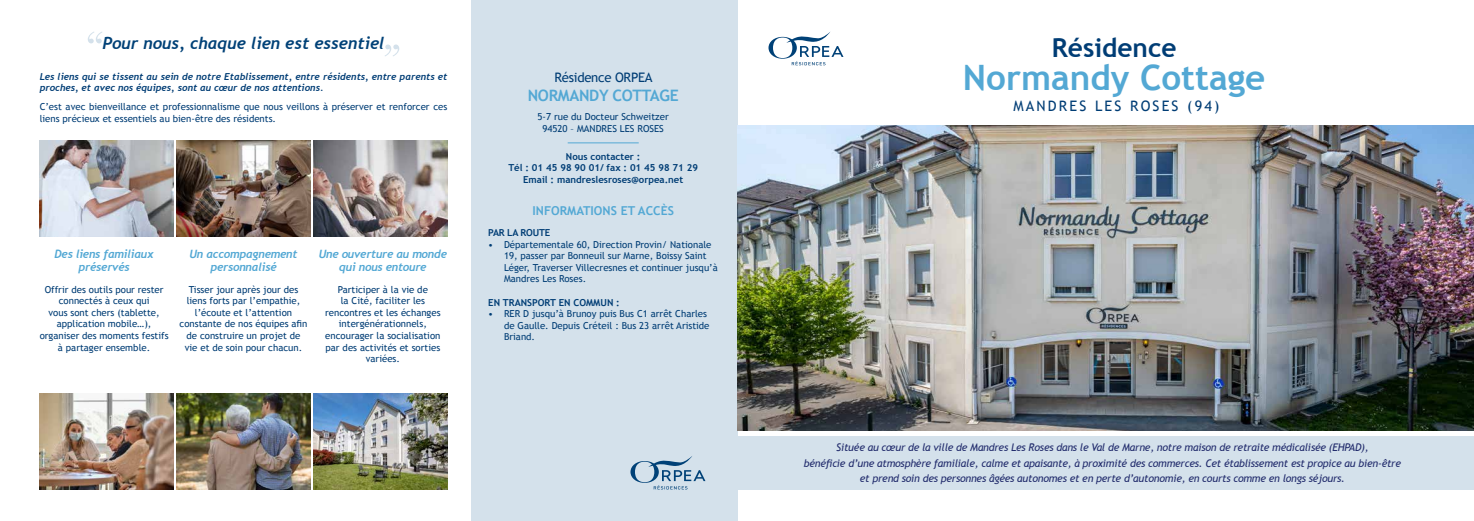
<style>
.page{position:relative;width:1474px;height:521px;background:#fff}
.page>*{position:absolute;margin:0;border:0;box-sizing:border-box;transform-origin:0 0}
.t1{font:700 35px "Trebuchet MS";color:#53a8d4}
.t2{font:700 26.25px "Trebuchet MS";color:#003d75}
.t3{font:italic 700 16.62px "Trebuchet";color:#004177}
.t4{font:700 15.75px "Trebuchet MS";letter-spacing:-.02em;color:#53a8d4}
.t5{font:14.44px "Trebuchet MS";letter-spacing:.15em;color:#003d75}
.t6{font:13.12px "Trebuchet MS";letter-spacing:-.02em;color:#003d75}
.t7{font:700 12.25px "Trebuchet MS";color:#53a8d4}
.t8{font:italic 700 11.46px/13.7px "Trebuchet";letter-spacing:-.02em;color:#53a8d4;text-align:center}
.t9{font:italic 10.5px/15.8px "Trebuchet MS";letter-spacing:-.02em;color:#212b6c;text-align:center}
.t10{font:9.62px/11.5px "Trebuchet MS";color:#003d75;text-align:center}
.t11{font:italic 700 9.62px/11.5px "Trebuchet";color:#003d75}
.t12{font:700 9.62px/11.5px "Trebuchet MS";color:#003d75;text-align:center}
.t13{font:700 9.62px "Trebuchet MS";letter-spacing:-.02em;color:#003d75}
</style>
<div class="page">
<div style="left:471px;top:0;width:266px;height:521px;background:#d4e1eb"></div>
<svg style="left:768px;top:32px;width:75px;height:33px"></svg>
<svg style="left:630px;top:456px;width:75px;height:33px"></svg>
<hr style="left:567px;top:142px;width:71px;height:1px;background:#53a8d4">
<img style="left:737px;top:125px;width:736px;height:306px">
<div style="left:737px;top:436px;width:736px;height:53px;background:#d4e1eb"></div>
<img style="left:40px;top:140px;width:133px;height:96px">
<img style="left:40px;top:393px;width:133px;height:96px">
<img style="left:177px;top:140px;width:133px;height:96px">
<img style="left:177px;top:393px;width:133px;height:96px">
<img style="left:314px;top:140px;width:133px;height:96px">
<img style="left:314px;top:393px;width:133px;height:96px">
<svg style="left:88px;top:32px;width:14px;height:11px"></svg>
<svg style="left:385px;top:45px;width:14px;height:11px"></svg>
<h3 class="t3" style="left:102px;top:33px;width:284px">Pour nous, chaque lien est essentiel</h3>
<p class="t11" style="left:40px;top:71px;width:409px">Les liens qui se tissent au sein de notre Etablissement, entre résidents, entre parents et proches, et avec nos équipes, sont au cœur de nos attentions.</p>
<p class="t10" style="left:40px;top:101px;width:409px;text-align:left">C’est avec bienveillance et professionnalisme que nous veillons à préserver et renforcer ces liens précieux et essentiels au bien-être des résidents.</p>
<p class="t8" style="left:55px;top:247px;width:101px">Des liens familiaux préservés</p>
<p class="t10" style="left:40px;top:284px;width:130px">Offrir des outils pour rester connectés à ceux qui<br>vous sont chers (tablette, application mobile…), organiser des moments festifs à partager ensemble.</p>
<p class="t8" style="left:190px;top:247px;width:109px">Un accompagnement personnalisé</p>
<p class="t10" style="left:180px;top:284px;width:129px">Tisser jour après jour des liens forts par l’empathie, l’écoute et l’attention constante de nos équipes afin de construire un projet de vie et de soin pour chacun.</p>
<p class="t8" style="left:319px;top:247px;width:130px">Une ouverture au monde qui nous entoure</p>
<p class="t10" style="left:325px;top:284px;width:117px">Participer à la vie de<br>la Cité, faciliter les rencontres et les échanges intergénérationnels, encourager la socialisation par des activités et sorties variées.</p>
<h3 class="t6" style="left:554px;top:70px;width:99px">Résidence ORPEA</h3>
<h3 class="t4" style="left:527px;top:86px;width:152px">NORMANDY COTTAGE</h3>
<p class="t10" style="left:537px;top:111px;width:133px">5-7 rue du Docteur Schweitzer<br>94520 – MANDRES LES ROSES</p>
<p class="t12" style="left:508px;top:151px;width:191px">Nous contacter :<br>Tél : 01 45 98 90 01/ fax : 01 45 98 71 29<br>Email : mandreslesroses@orpea.net</p>
<p class="t7" style="left:532px;top:203px;width:143px">INFORMATIONS ET ACCÈS</p>
<p class="t13" style="left:488px;top:227px;width:64px">PAR LA ROUTE</p>
<p class="t10" style="left:504px;top:239px;width:215px;text-align:left;text-indent:-16px">• Départementale 60, Direction Provin/ Nationale 19, passer par Bonneuil sur Marne, Boissy Saint Léger, Traverser Villecresnes et continuer jusqu’à Mandres Les Roses.</p>
<p class="t12" style="left:488px;top:296px;width:133px">EN TRANSPORT EN COMMUN :</p>
<p class="t10" style="left:504px;top:308px;width:207px;text-align:left;text-indent:-16px">• RER D jusqu’à Brunoy puis Bus C1 arrêt Charles de Gaulle. Depuis Créteil : Bus 23 arrêt Aristide<br>Briand.</p>
<h2 class="t2" style="left:1051px;top:31px;width:126px">Résidence</h2>
<h1 class="t1" style="left:963px;top:56px;width:304px">Normandy Cottage</h1>
<h3 class="t5" style="left:1013px;top:98px;width:207px">MANDRES LES ROSES (94)</h3>
<p class="t9" style="left:803px;top:439px;width:599px">Située au cœur de la ville de Mandres Les Roses dans le Val de Marne, notre maison de retraite médicalisée (EHPAD),<br>bénéficie d’une atmosphère familiale, calme et apaisante, à proximité des commerces. Cet établissement est propice au bien-être et prend soin des personnes âgées autonomes et en perte d’autonomie, en courts comme en longs séjours.</p>
</div>
